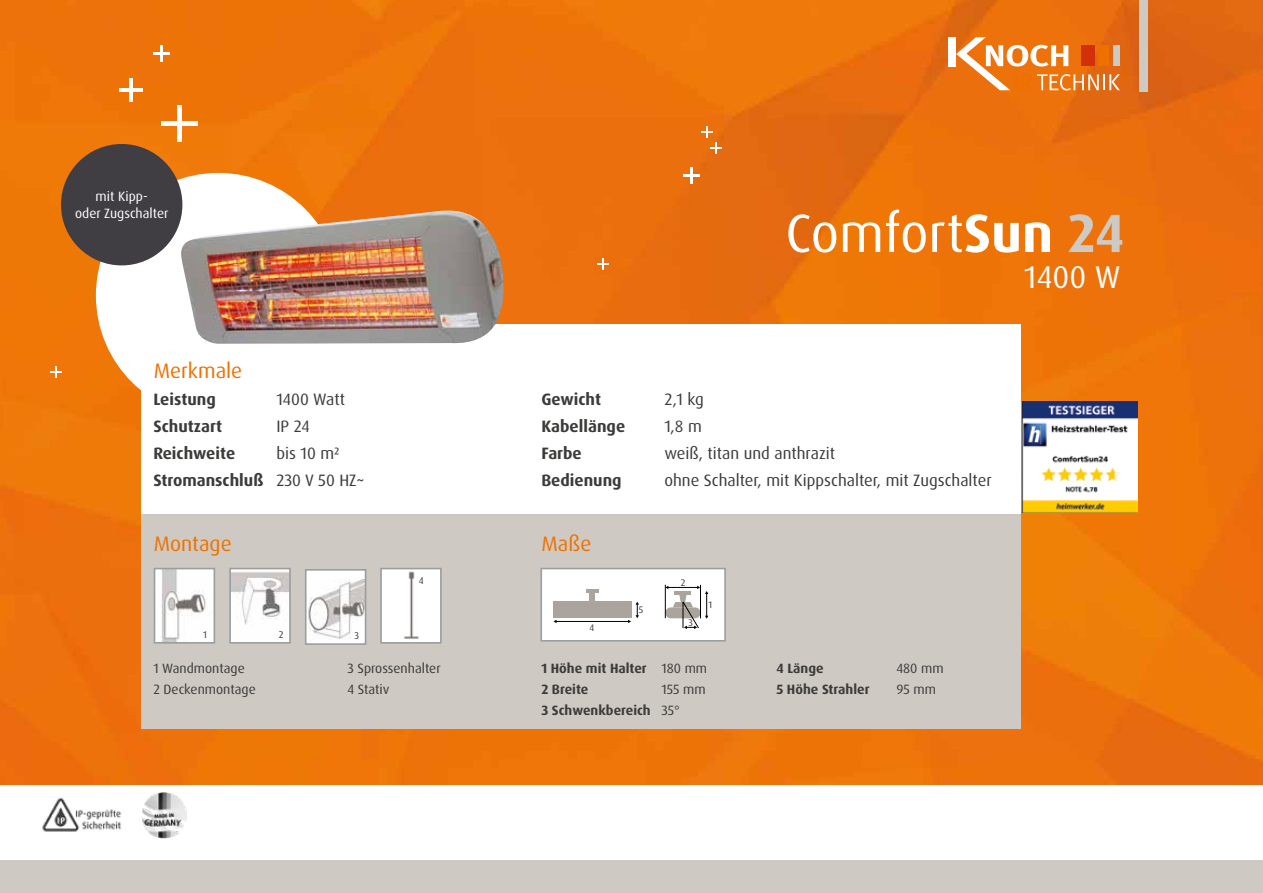
<style>
.page{position:relative;width:1263px;height:893px;background:#fff}
.page>*{position:absolute;margin:0;border:0;box-sizing:border-box;transform-origin:0 0}
.t1{font:54px "Dax OT";color:#fff}
.t2{font:31.5px "Dax OT";color:#fff}
.t3{font:21px "Dax OT";color:#ee7100}
.t4{font:16.5px/27px "Dax OT";color:#3b3b3a}
.t5{font:700 16.5px "Dax OT";color:#3b3b3a}
.t6{font:700 13.5px/21px "Dax OT";color:#3b3b3a}
.t7{font:13.5px/21px "Dax OT";color:#3b3b3a}
.t8{font:13.5px/16.2px "Dax OT";color:#fff;text-align:center}
.t9{font:9.75px "Dax OT";color:#3b3b3a}
.t10{font:9.45px "Dax OT";color:#3b3b3a}
.s1{font-weight:700}
.s2{font-weight:700;color:#cec9c3}
.s3{font-weight:400}
</style>
<div class="page">
<img style="left:0;top:0;width:1263px;height:784px">
<div style="left:141px;top:512px;width:880px;height:217px;background:#cec9c3"></div>
<div style="left:141px;top:324px;width:880px;height:189px;background:#fff"></div>
<svg style="left:153px;top:45px;width:17px;height:17px"></svg>
<div style="left:96px;top:173px;width:245px;height:245px;background:#fff;border-radius:50%"></div>
<div style="left:177px;top:105px;width:5px;height:37px;background:#fff"></div>
<div style="left:161px;top:121px;width:37px;height:5px;background:#fff"></div>
<hr style="left:129px;top:78px;width:3px;height:24px;background:#fff">
<hr style="left:119px;top:88px;width:23px;height:3px;background:#fff">
<div style="left:61px;top:144px;width:121px;height:121px;background:#403e42;border-radius:50%"></div>
<img style="left:1022px;top:402px;width:116px;height:111px">
<img style="left:180px;top:211px;width:325px;height:133px">
<div style="left:541px;top:568px;width:184px;height:73px;background:#fff"></div>
<div style="left:540px;top:568px;width:186px;height:74px;border:2px solid #9c9d9d"></div>
<div style="left:553px;top:601px;width:78px;height:17px;background:#aba49c"></div>
<div style="left:589px;top:593px;width:6px;height:7px;background:#aba49c"></div>
<hr style="left:586px;top:589px;width:13px;height:4px;background:#aba49c">
<hr style="left:556px;top:621px;width:73px;height:1px;background:#000">
<svg style="left:628px;top:602px;width:11px;height:21px"></svg>
<svg style="left:664px;top:584px;width:44px;height:45px"></svg>
<img style="left:157px;top:571px;width:55px;height:70px">
<div style="left:154px;top:568px;width:61px;height:76px;border:2px solid #9c9d9d"></div>
<img style="left:232px;top:571px;width:56px;height:70px">
<div style="left:229px;top:568px;width:62px;height:76px;border:2px solid #9c9d9d"></div>
<img style="left:383px;top:571px;width:56px;height:70px">
<div style="left:380px;top:568px;width:62px;height:76px;border:2px solid #9c9d9d"></div>
<div style="left:306px;top:570px;width:60px;height:74px;background:#fff"></div>
<img style="left:308px;top:579px;width:55px;height:61px">
<div style="left:305px;top:569px;width:61px;height:76px;border:2px solid #9c9d9d"></div>
<img style="left:42px;top:797px;width:80px;height:35px">
<div style="left:948px;top:37px;width:7px;height:29px;background:#fff"></div>
<svg style="left:956px;top:37px;width:164px;height:53px"></svg>
<div style="left:1139px;top:0;width:8px;height:91px;background:#cec9c3"></div>
<svg style="left:683px;top:168px;width:16px;height:16px"></svg>
<svg style="left:701px;top:126px;width:21px;height:28px"></svg>
<svg style="left:597px;top:259px;width:12px;height:11px"></svg>
<svg style="left:50px;top:367px;width:11px;height:11px"></svg>
<div style="left:0;top:860px;width:1263px;height:33px;background:#cec9c3"></div>
<img style="left:142px;top:793px;width:45px;height:45px">
<p class="t8" style="left:75px;top:189px;width:95px">mit Kipp-<br>oder Zugschalter</p>
<p class="t3" style="left:154px;top:357px;width:90px">Merkmale</p>
<p class="t5" style="left:153px;top:389px;width:64px">Leistung</p>
<p class="t4" style="left:276px;top:386px;width:70px">1400 Watt</p>
<p class="t5" style="left:153px;top:416px;width:70px">Schutzart</p>
<p class="t4" style="left:276px;top:413px;width:35px">IP 24</p>
<p class="t5" style="left:153px;top:443px;width:83px">Reichweite</p>
<p class="t4" style="left:153px;top:440px;width:213px;text-indent:123px">bis 10 m2<br><span class="s1">Stromanschluß</span> 230 V 50 HZ~</p>
<p class="t3" style="left:154px;top:530px;width:79px">Montage</p>
<p class="t9" style="left:203px;top:629px;width:5px">1</p>
<p class="t9" style="left:279px;top:629px;width:6px">2</p>
<p class="t9" style="left:354px;top:630px;width:6px">3</p>
<p class="t9" style="left:419px;top:574px;width:6px">4</p>
<p class="t7" style="left:153px;top:658px;width:104px">1 Wandmontage<br>2 Deckenmontage</p>
<p class="t7" style="left:347px;top:658px;width:95px">3 Sprossenhalter<br>4 Stativ</p>
<h1 class="t1" style="left:785px;top:199px;width:340px">Comfort<span class="s1">Sun</span> <span class="s2">24</span></h1>
<h2 class="t2" style="left:1024px;top:257px;width:98px">1400 W</h2>
<p class="t5" style="left:541px;top:389px;width:61px">Gewicht</p>
<p class="t4" style="left:664px;top:386px;width:41px">2,1 kg</p>
<p class="t5" style="left:541px;top:416px;width:85px">Kabellänge</p>
<p class="t4" style="left:664px;top:413px;width:39px">1,8 m</p>
<p class="t5" style="left:541px;top:443px;width:42px">Farbe</p>
<p class="t4" style="left:664px;top:440px;width:172px">weiß, titan und anthrazit</p>
<p class="t5" style="left:541px;top:470px;width:82px">Bedienung</p>
<p class="t4" style="left:664px;top:467px;width:329px">ohne Schalter, mit Kippschalter, mit Zugschalter</p>
<p class="t3" style="left:541px;top:530px;width:52px">Maße</p>
<p class="t10" style="left:589px;top:622px;width:6px">4</p>
<p class="t10" style="left:639px;top:604px;width:6px">5</p>
<p class="t10" style="left:681px;top:576px;width:6px">2</p>
<p class="t10" style="left:688px;top:617px;width:6px">3</p>
<p class="t10" style="left:708px;top:599px;width:5px">1</p>
<p class="t6" style="left:541px;top:658px;width:167px">1 Höhe mit Halter <span class="s3">180 mm<br></span>2 Breite</p>
<p class="t6" style="left:541px;top:679px;width:166px;text-indent:120px"><span class="s3">155 mm<br></span>3 Schwenkbereich <span class="s3">35°</span></p>
<p class="t6" style="left:776px;top:658px;width:49px">4 Länge</p>
<p class="t7" style="left:896px;top:658px;width:49px">480 mm</p>
<p class="t6" style="left:776px;top:679px;width:95px">5 Höhe Strahler</p>
<p class="t7" style="left:896px;top:679px;width:41px">95 mm</p>
</div>
